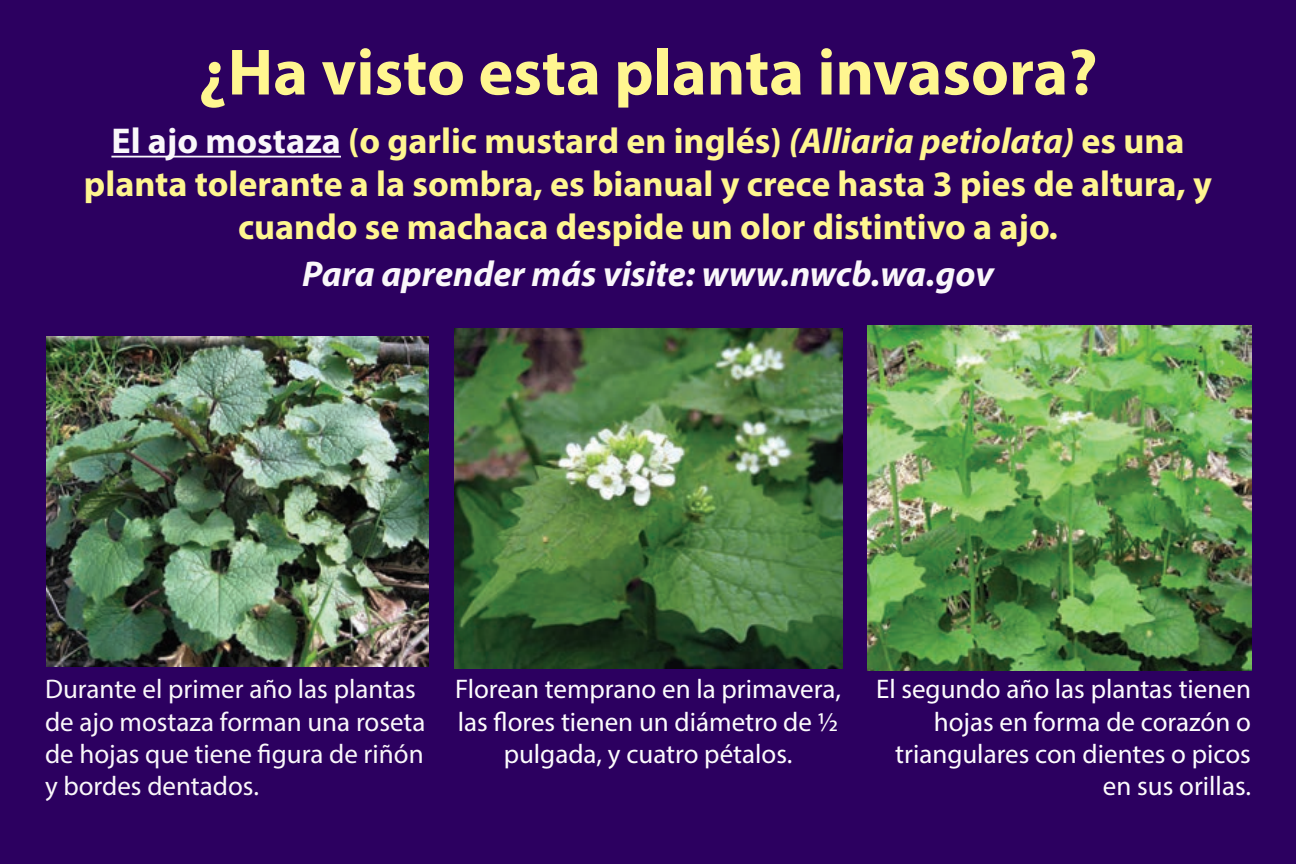
<style>
.page{position:relative;width:1296px;height:864px;background:#2c0060}
.page>*{position:absolute;margin:0;border:0;box-sizing:border-box;transform-origin:0 0}
.t1{font:700 66px "Myriad Pro";color:#fff690}
.t2{font:700 36px/43.2px "Myriad Pro";color:#fff690;text-align:center}
.t3{font:italic 700 36px "Myriad Pro";color:#faf7fa}
.t4{font:27px/32.4px "Myriad Pro";color:#fdfcfd;text-align:center}
.t5{font:27px/32.4px "Myriad Pro";color:#faf7fa}
.s1{color:#faf7fa}
.s2{font-style:italic}
</style>
<div class="page">
<hr style="left:111px;top:156px;width:230px;height:1px;background:#faf7fa">
<img style="left:455px;top:328px;width:388px;height:340px">
<img style="left:47px;top:337px;width:382px;height:330px">
<img style="left:867px;top:326px;width:384px;height:344px">
<p class="t1" style="left:198px;top:29px;width:901px">¿Ha visto esta planta invasora?</p>
<p class="t2" style="left:84px;top:118px;width:1130px"><span class="s1">El ajo mostaza</span> (o garlic mustard en inglés) <span class="s2">(Alliaria petiolata)</span> es una planta tolerante a la sombra, es bianual y crece hasta 3 pies de altura, y cuando se machaca despide un olor distintivo a ajo.</p>
<p class="t3" style="left:302px;top:250px;width:693px">Para aprender más visite: www.nwcb.wa.gov</p>
<p class="t5" style="left:45px;top:673px;width:382px">Durante el primer año las plantas de ajo mostaza forman una roseta de hojas que tiene figura de riñón y bordes dentados.</p>
<p class="t4" style="left:876px;top:673px;width:376px;text-align:right">El segundo año las plantas tienen hojas en forma de corazón o triangulares con dientes o picos en sus orillas.</p>
<p class="t4" style="left:455px;top:673px;width:387px">Florean temprano en la primavera, las flores tienen un diámetro de ½ pulgada, y cuatro pétalos.</p>
</div>
